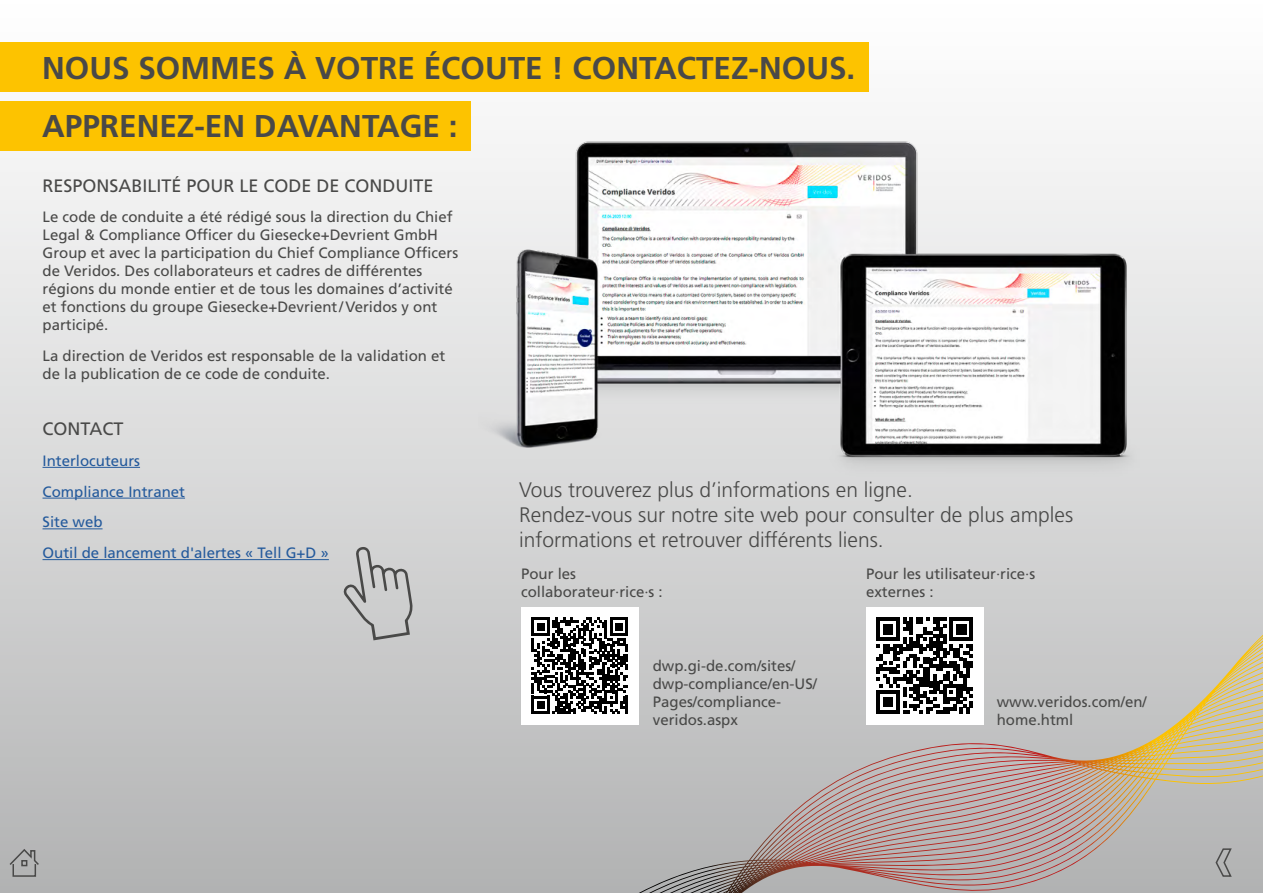
<style>
.page{position:relative;width:1263px;height:893px;background:#fff}
.page>*{position:absolute;margin:0;border:0;box-sizing:border-box;transform-origin:0 0}
.H2_Inhalt_Headline_g{font:700 31.5px "Frutiger LT Pro";color:#494948}
.H3_Inhalt_Subline{font:300 21px/25.2px "Frutiger LT Pro";color:#494948}
.H3-Roman-12pt-grau-3{font:18px "Frutiger LT Pro";color:#494948}
.Copy_10pt_grau{font:15px/18px "Frutiger LT Pro";color:#494948}
.Copy_10pt_grau-2{font:15px "Frutiger LT Pro";color:#245a9c}
</style>
<div class="page">
<div style="left:0;top:0;width:1263px;height:893px;background:linear-gradient(to bottom,#fffffe,#b4b5b6)"></div>
<svg style="left:639px;top:671px;width:591px;height:222px;background:#bbb1ac"></svg>
<hr style="left:43px;top:467px;width:97px;height:1px;background:#245a9c">
<hr style="left:43px;top:498px;width:142px;height:1px;background:#245a9c">
<hr style="left:43px;top:528px;width:60px;height:1px;background:#245a9c">
<hr style="left:43px;top:559px;width:286px;height:1px;background:#245a9c">
<svg style="left:343px;top:545px;width:70px;height:95px;background:#bbb"></svg>
<div style="left:521px;top:607px;width:117px;height:117px;background:#fff"></div>
<svg style="left:531px;top:618px;width:97px;height:96px"></svg>
<hr style="left:625px;top:696px;width:3px;height:18px;background:#000">
<div style="left:866px;top:607px;width:117px;height:117px;background:#fff"></div>
<svg style="left:876px;top:618px;width:97px;height:96px"></svg>
<div style="left:0;top:43px;width:868px;height:49px;background:#fdc300"></div>
<div style="left:0;top:101px;width:470px;height:49px;background:#fdc300"></div>
<img style="left:478px;top:97px;width:673px;height:388px">
<svg style="left:9px;top:848px;width:31px;height:29px"></svg>
<svg style="left:1215px;top:848px;width:18px;height:30px"></svg>
<h2 class="H2_Inhalt_Headline_g" style="left:42px;top:50px;width:815px">NOUS SOMMES À VOTRE ÉCOUTE ! CONTACTEZ-NOUS.</h2>
<h2 class="H2_Inhalt_Headline_g" style="left:42px;top:108px;width:417px">APPRENEZ-EN DAVANTAGE :</h2>
<h3 class="H3-Roman-12pt-grau-3" style="left:43px;top:175px;width:393px">RESPONSABILITÉ POUR LE CODE DE CONDUITE</h3>
<p class="Copy_10pt_grau" style="left:43px;top:208px;width:417px">Le code de conduite a été rédigé sous la direction du Chief Legal &amp; Compliance Officer du Giesecke+Devrient GmbH Group et avec la participation du Chief Compliance Officers de Veridos. Des collaborateurs et cadres de différentes régions du monde entier et de tous les domaines d’activité et fonctions du groupe Giesecke+Devrient/Veridos y ont participé.</p>
<p class="Copy_10pt_grau" style="left:43px;top:347px;width:404px">La direction de Veridos est responsable de la validation et de la publication de ce code de conduite.</p>
<h3 class="H3-Roman-12pt-grau-3" style="left:43px;top:418px;width:83px">CONTACT</h3>
<p class="Copy_10pt_grau-2" style="left:43px;top:452px;width:99px">Interlocuteurs</p>
<p class="Copy_10pt_grau-2" style="left:43px;top:483px;width:144px">Compliance Intranet</p>
<p class="Copy_10pt_grau-2" style="left:43px;top:513px;width:62px">Site web</p>
<p class="Copy_10pt_grau-2" style="left:43px;top:544px;width:288px">Outil de lancement d'alertes « Tell G+D »</p>
<h3 class="H3_Inhalt_Subline" style="left:519px;top:477px;width:555px">Vous trouverez plus d’informations en ligne.<br>Rendez-vous sur notre site web pour consulter de plus amples informations et retrouver différents liens.</h3>
<p class="Copy_10pt_grau" style="left:521px;top:564px;width:143px">Pour les collaborateur·rice·s :</p>
<p class="Copy_10pt_grau" style="left:866px;top:564px;width:171px">Pour les utilisateur·rice·s externes :</p>
<p class="Copy_10pt_grau" style="left:653px;top:656px;width:166px">dwp.gi-de.com/sites/ dwp-compliance/en-US/<br>Pages/compliance&shy;veridos.aspx</p>
<p class="Copy_10pt_grau" style="left:997px;top:692px;width:152px">www.veridos.com/en/ home.html</p>
</div>
